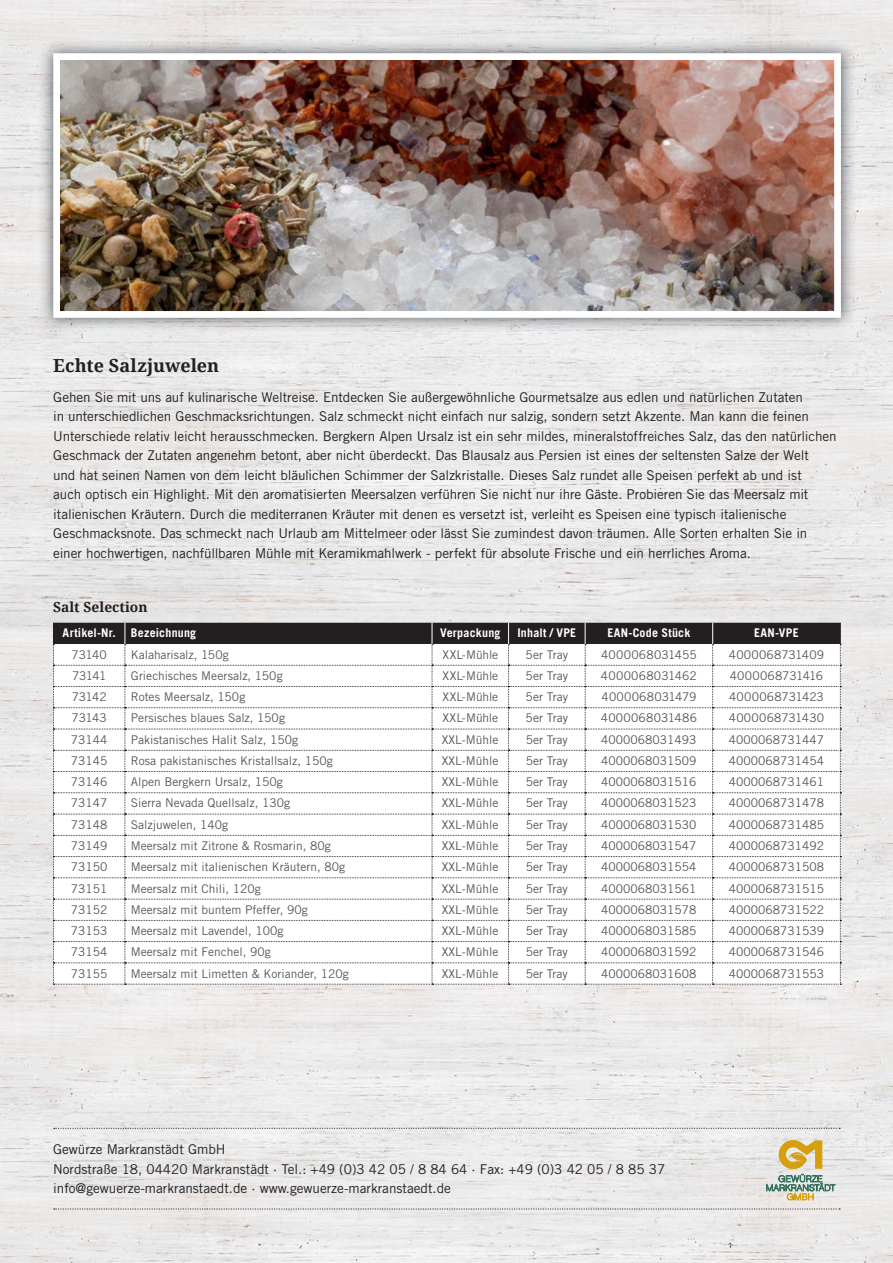
<style>
.page{position:relative;width:893px;height:1263px;background:#fff}
.page>*{position:absolute;margin:0;border:0;box-sizing:border-box;transform-origin:0 0}
.t1{font:700 18px "Droid Serif";color:#231f20}
.t2{font:700 13.8px "Droid Serif";color:#231f20}
.t3{font:13.5px/19.5px "Trade Gothic LT Std";letter-spacing:-.005em;color:#231f20}
.t4{font:12px "Trade Gothic LT Std";color:#58595b}
.t5{font:700 12px "Trade Gothic LT Std";letter-spacing:.02em;color:#fff}
.t6{font:12px "Trade Gothic LT Std";letter-spacing:.02em;color:#58595b}
</style>
<div class="page">
<img style="left:0;top:0;width:893px;height:1263px">
<svg style="left:766px;top:1140px;width:69px;height:60px;background:#ccc7a3"></svg>
<svg style="left:54px;top:1208px;width:786px;height:2px;background:#c2c0bf"></svg>
<svg style="left:54px;top:1128px;width:786px;height:1px"></svg>
<svg style="left:53px;top:623px;width:788px;height:362px"></svg>
<img style="left:39px;top:39px;width:816px;height:293px">
<img style="left:61px;top:61px;width:772px;height:249px">
<div style="left:53px;top:53px;width:788px;height:265px;border:7px solid #fff"></div>
<h1 class="t1" style="left:53px;top:355px;width:167px">Echte Salzjuwelen</h1>
<p class="t3" style="left:53px;top:389px;width:785px">Gehen Sie mit uns auf kulinarische Weltreise. Entdecken Sie außergewöhnliche Gourmetsalze aus edlen und natürlichen Zutaten<br>in unterschiedlichen Geschmacksrichtungen. Salz schmeckt nicht einfach nur salzig, sondern setzt Akzente. Man kann die feinen Unterschiede relativ leicht herausschmecken. Bergkern Alpen Ursalz ist ein sehr mildes, mineralstoffreiches Salz, das den natürlichen Geschmack der Zutaten angenehm betont, aber nicht überdeckt. Das Blausalz aus Persien ist eines der seltensten Salze der Welt<br>und hat seinen Namen von dem leicht bläulichen Schimmer der Salzkristalle. Dieses Salz rundet alle Speisen perfekt ab und ist<br>auch optisch ein Highlight. Mit den aromatisierten Meersalzen verführen Sie nicht nur ihre Gäste. Probieren Sie das Meersalz mit italienischen Kräutern. Durch die mediterranen Kräuter mit denen es versetzt ist, verleiht es Speisen eine typisch italienische Geschmacksnote. Das schmeckt nach Urlaub am Mittelmeer oder lässt Sie zumindest davon träumen. Alle Sorten erhalten Sie in einer hochwertigen, nachfüllbaren Mühle mit Keramikmahlwerk - perfekt für absolute Frische und ein herrliches Aroma.</p>
<p class="t2" style="left:53px;top:599px;width:96px">Salt Selection</p>
<p class="t5" style="left:63px;top:629px;width:55px">Artikel-Nr.</p>
<p class="t5" style="left:131px;top:629px;width:67px">Bezeichnung</p>
<p class="t5" style="left:440px;top:629px;width:62px">Verpackung</p>
<p class="t5" style="left:517px;top:629px;width:60px">Inhalt / VPE</p>
<p class="t5" style="left:607px;top:629px;width:84px">EAN-Code Stück</p>
<p class="t5" style="left:754px;top:629px;width:46px">EAN-VPE</p>
<p class="t4" style="left:71px;top:650px;width:37px">73140</p>
<p class="t4" style="left:131px;top:650px;width:99px">Kalaharisalz, 150g</p>
<p class="t4" style="left:442px;top:650px;width:57px">XXL-Mühle</p>
<p class="t4" style="left:526px;top:650px;width:44px">5er Tray</p>
<p class="t4" style="left:601px;top:650px;width:97px">4000068031455</p>
<p class="t6" style="left:729px;top:650px;width:97px">4000068731409</p>
<p class="t4" style="left:72px;top:671px;width:36px">73141</p>
<p class="t4" style="left:131px;top:671px;width:153px">Griechisches Meersalz, 150g</p>
<p class="t4" style="left:442px;top:671px;width:57px">XXL-Mühle</p>
<p class="t4" style="left:526px;top:671px;width:44px">5er Tray</p>
<p class="t4" style="left:601px;top:671px;width:97px">4000068031462</p>
<p class="t4" style="left:730px;top:671px;width:95px">4000068731416</p>
<p class="t4" style="left:72px;top:693px;width:37px">73142</p>
<p class="t4" style="left:131px;top:693px;width:116px">Rotes Meersalz, 150g</p>
<p class="t4" style="left:442px;top:693px;width:57px">XXL-Mühle</p>
<p class="t4" style="left:525px;top:693px;width:44px">5er Tray</p>
<p class="t4" style="left:601px;top:693px;width:97px">4000068031479</p>
<p class="t4" style="left:729px;top:693px;width:96px">4000068731423</p>
<p class="t4" style="left:72px;top:714px;width:37px">73143</p>
<p class="t4" style="left:131px;top:714px;width:156px">Persisches blaues Salz, 150g</p>
<p class="t4" style="left:442px;top:714px;width:57px">XXL-Mühle</p>
<p class="t4" style="left:525px;top:714px;width:44px">5er Tray</p>
<p class="t6" style="left:601px;top:714px;width:98px">4000068031486</p>
<p class="t4" style="left:729px;top:714px;width:97px">4000068731430</p>
<p class="t4" style="left:71px;top:735px;width:38px">73144</p>
<p class="t4" style="left:131px;top:735px;width:169px">Pakistanisches Halit Salz, 150g</p>
<p class="t4" style="left:442px;top:735px;width:58px">XXL-Mühle</p>
<p class="t4" style="left:526px;top:735px;width:43px">5er Tray</p>
<p class="t4" style="left:601px;top:735px;width:97px">4000068031493</p>
<p class="t4" style="left:729px;top:735px;width:97px">4000068731447</p>
<p class="t4" style="left:71px;top:756px;width:38px">73145</p>
<p class="t4" style="left:131px;top:756px;width:203px">Rosa pakistanisches Kristallsalz, 150g</p>
<p class="t4" style="left:442px;top:756px;width:58px">XXL-Mühle</p>
<p class="t4" style="left:526px;top:756px;width:43px">5er Tray</p>
<p class="t4" style="left:601px;top:756px;width:97px">4000068031509</p>
<p class="t4" style="left:729px;top:756px;width:97px">4000068731454</p>
<p class="t4" style="left:71px;top:778px;width:38px">73146</p>
<p class="t4" style="left:131px;top:778px;width:153px">Alpen Bergkern Ursalz, 150g</p>
<p class="t4" style="left:442px;top:778px;width:58px">XXL-Mühle</p>
<p class="t4" style="left:526px;top:778px;width:43px">5er Tray</p>
<p class="t4" style="left:601px;top:778px;width:97px">4000068031516</p>
<p class="t4" style="left:729px;top:778px;width:97px">4000068731461</p>
<p class="t4" style="left:71px;top:799px;width:38px">73147</p>
<p class="t4" style="left:131px;top:799px;width:161px">Sierra Nevada Quellsalz, 130g</p>
<p class="t4" style="left:442px;top:799px;width:58px">XXL-Mühle</p>
<p class="t4" style="left:526px;top:799px;width:43px">5er Tray</p>
<p class="t4" style="left:601px;top:799px;width:97px">4000068031523</p>
<p class="t4" style="left:729px;top:799px;width:97px">4000068731478</p>
<p class="t4" style="left:71px;top:820px;width:38px">73148</p>
<p class="t4" style="left:131px;top:820px;width:99px">Salzjuwelen, 140g</p>
<p class="t4" style="left:442px;top:820px;width:58px">XXL-Mühle</p>
<p class="t4" style="left:526px;top:820px;width:43px">5er Tray</p>
<p class="t4" style="left:601px;top:820px;width:97px">4000068031530</p>
<p class="t4" style="left:729px;top:820px;width:97px">4000068731485</p>
<p class="t4" style="left:71px;top:841px;width:38px">73149</p>
<p class="t4" style="left:131px;top:841px;width:201px">Meersalz mit Zitrone &amp; Rosmarin, 80g</p>
<p class="t4" style="left:442px;top:841px;width:58px">XXL-Mühle</p>
<p class="t4" style="left:526px;top:841px;width:43px">5er Tray</p>
<p class="t4" style="left:601px;top:841px;width:97px">4000068031547</p>
<p class="t4" style="left:729px;top:841px;width:97px">4000068731492</p>
<p class="t4" style="left:71px;top:863px;width:38px">73150</p>
<p class="t4" style="left:131px;top:863px;width:216px">Meersalz mit italienischen Kräutern, 80g</p>
<p class="t4" style="left:442px;top:863px;width:58px">XXL-Mühle</p>
<p class="t4" style="left:526px;top:863px;width:43px">5er Tray</p>
<p class="t4" style="left:601px;top:863px;width:97px">4000068031554</p>
<p class="t4" style="left:729px;top:863px;width:97px">4000068731508</p>
<p class="t4" style="left:71px;top:884px;width:38px">73151</p>
<p class="t4" style="left:131px;top:884px;width:131px">Meersalz mit Chili, 120g</p>
<p class="t4" style="left:442px;top:884px;width:58px">XXL-Mühle</p>
<p class="t4" style="left:526px;top:884px;width:43px">5er Tray</p>
<p class="t4" style="left:601px;top:884px;width:97px">4000068031561</p>
<p class="t4" style="left:729px;top:884px;width:97px">4000068731515</p>
<p class="t4" style="left:71px;top:905px;width:38px">73152</p>
<p class="t4" style="left:131px;top:905px;width:178px">Meersalz mit buntem Pfeffer, 90g</p>
<p class="t4" style="left:442px;top:905px;width:58px">XXL-Mühle</p>
<p class="t4" style="left:526px;top:905px;width:43px">5er Tray</p>
<p class="t4" style="left:601px;top:905px;width:97px">4000068031578</p>
<p class="t4" style="left:729px;top:905px;width:97px">4000068731522</p>
<p class="t4" style="left:71px;top:926px;width:38px">73153</p>
<p class="t4" style="left:131px;top:926px;width:154px">Meersalz mit Lavendel, 100g</p>
<p class="t4" style="left:442px;top:926px;width:58px">XXL-Mühle</p>
<p class="t4" style="left:526px;top:926px;width:43px">5er Tray</p>
<p class="t4" style="left:601px;top:926px;width:97px">4000068031585</p>
<p class="t4" style="left:729px;top:926px;width:97px">4000068731539</p>
<p class="t4" style="left:71px;top:948px;width:38px">73154</p>
<p class="t4" style="left:131px;top:948px;width:141px">Meersalz mit Fenchel, 90g</p>
<p class="t4" style="left:442px;top:948px;width:58px">XXL-Mühle</p>
<p class="t4" style="left:526px;top:948px;width:43px">5er Tray</p>
<p class="t4" style="left:601px;top:948px;width:97px">4000068031592</p>
<p class="t4" style="left:729px;top:948px;width:97px">4000068731546</p>
<p class="t4" style="left:71px;top:969px;width:38px">73155</p>
<p class="t4" style="left:131px;top:969px;width:219px">Meersalz mit Limetten &amp; Koriander, 120g</p>
<p class="t4" style="left:442px;top:969px;width:58px">XXL-Mühle</p>
<p class="t4" style="left:526px;top:969px;width:43px">5er Tray</p>
<p class="t4" style="left:601px;top:969px;width:97px">4000068031608</p>
<p class="t4" style="left:729px;top:969px;width:97px">4000068731553</p>
<p class="t3" style="left:53px;top:1141px;width:614px">Gewürze Markranstädt GmbH<br>Nordstraße 18, 04420 Markranstädt · Tel.: +49 (0)3 42 05 / 8 84 64 · Fax: +49 (0)3 42 05 / 8 85 37 info@gewuerze-markranstaedt.de · www.gewuerze-markranstaedt.de</p>
</div>
